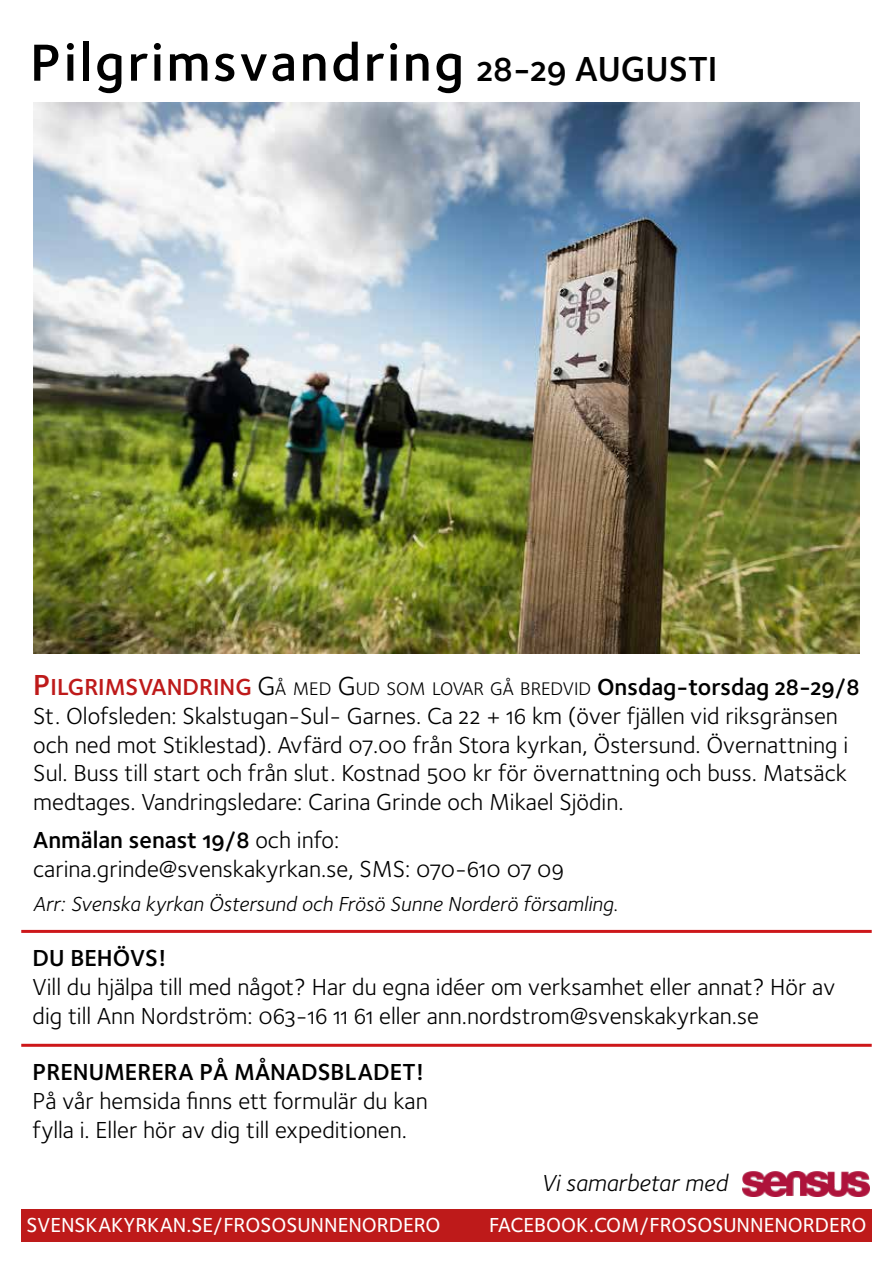
<style>
.page{position:relative;width:893px;height:1263px;background:#fff}
.page>*{position:absolute;margin:0;border:0;box-sizing:border-box;transform-origin:0 0}
.t1{font:54px "Foundry Sterling Demi OSF";letter-spacing:.05em;color:#000}
.t2{font:24px/28.8px "Foundry Sterling Book OSF";color:#000}
.t3{font:24px "Foundry Sterling Demi OSF";color:#000}
.t4{font:24px "Foundry Sterling Book Italic OSF";color:#000}
.t5{font:21px "Foundry Sterling Medium OSF";color:#fff}
.t6{font:21px "Foundry Sterling Book Italic OSF";color:#000}
.t7{font:18.9px "Foundry Sterling Book OSF";color:#000}
.s1{font-size:36px}
.s2{font-family:"Foundry Sterling Demi OSF";font-size:30px;color:#be1a1a}
.s3{font-family:"Foundry Sterling Demi OSF";font-size:24px;color:#be1a1a}
.s4{font-size:27px}
.s5{font-family:"Foundry Sterling Demi OSF";font-size:24px}
.s6{font-family:"Foundry Sterling Book OSF"}
</style>
<div class="page">
<div style="left:21px;top:1209px;width:851px;height:33px;background:#be1a1a"></div>
<hr style="left:21px;top:930px;width:851px;height:3px;background:#cd171a">
<img style="left:742px;top:1171px;width:128px;height:26px">
<img style="left:33px;top:102px;width:827px;height:551px">
<hr style="left:21px;top:1044px;width:851px;height:3px;background:#cd171a">
<h1 class="t1" style="left:30px;top:31px;width:689px">Pilgrimsvandring <span class="s1">28-29 AUGUSTI</span></h1>
<p class="t7" style="left:33px;top:678px;width:828px"><span class="s2">P</span><span class="s3">ILGRIMSVANDRING</span> <span class="s4">G</span>Å M ED <span class="s4">G</span> UD SOM LOVAR GÅ BREDVID <span class="s5">Onsdag-torsdag 28-29/8</span></p>
<p class="t2" style="left:33px;top:701px;width:816px">St. Olofsleden: Skalstugan-Sul- Garnes. Ca 22 + 16 km (över fjällen vid riksgränsen och ned mot Stiklestad). Avfärd 07.00 från Stora kyrkan, Östersund. Övernattning i Sul. Buss till start och från slut. Kostnad 500 kr för övernattning och buss. Matsäck medtages. Vandringsledare: Carina Grinde och Mikael Sjödin.</p>
<p class="t3" style="left:33px;top:826px;width:307px">Anmälan senast 19/8 <span class="s6">och info:</span></p>
<p class="t2" style="left:33px;top:854px;width:532px">carina.grinde@svenskakyrkan.se, SMS: 070-610 07 09</p>
<p class="t6" style="left:33px;top:892px;width:586px">Arr: Svenska kyrkan Östersund och Frösö Sunne Norderö församling.</p>
<p class="t3" style="left:33px;top:944px;width:135px">DU BEHÖVS!</p>
<p class="t2" style="left:33px;top:973px;width:804px">Vill du hjälpa till med något? Har du egna idéer om verksamhet eller annat? Hör av dig till Ann Nordström: 063-16 11 61 eller ann.nordstrom@svenskakyrkan.se</p>
<p class="t3" style="left:33px;top:1058px;width:393px">PRENUMERERA PÅ MÅNADSBLADET!</p>
<p class="t2" style="left:33px;top:1086px;width:397px">På vår hemsida finns ett formulär du kan fylla i. Eller hör av dig till expeditionen.</p>
<p class="t4" style="left:541px;top:1169px;width:188px">Vi samarbetar med</p>
<p class="t5" style="left:27px;top:1213px;width:416px">SVENSKAKYRKAN.SE/FROSOSUNNENORDERO</p>
<p class="t5" style="left:489px;top:1213px;width:379px">FACEBOOK.COM/FROSOSUNNENORDERO</p>
</div>
